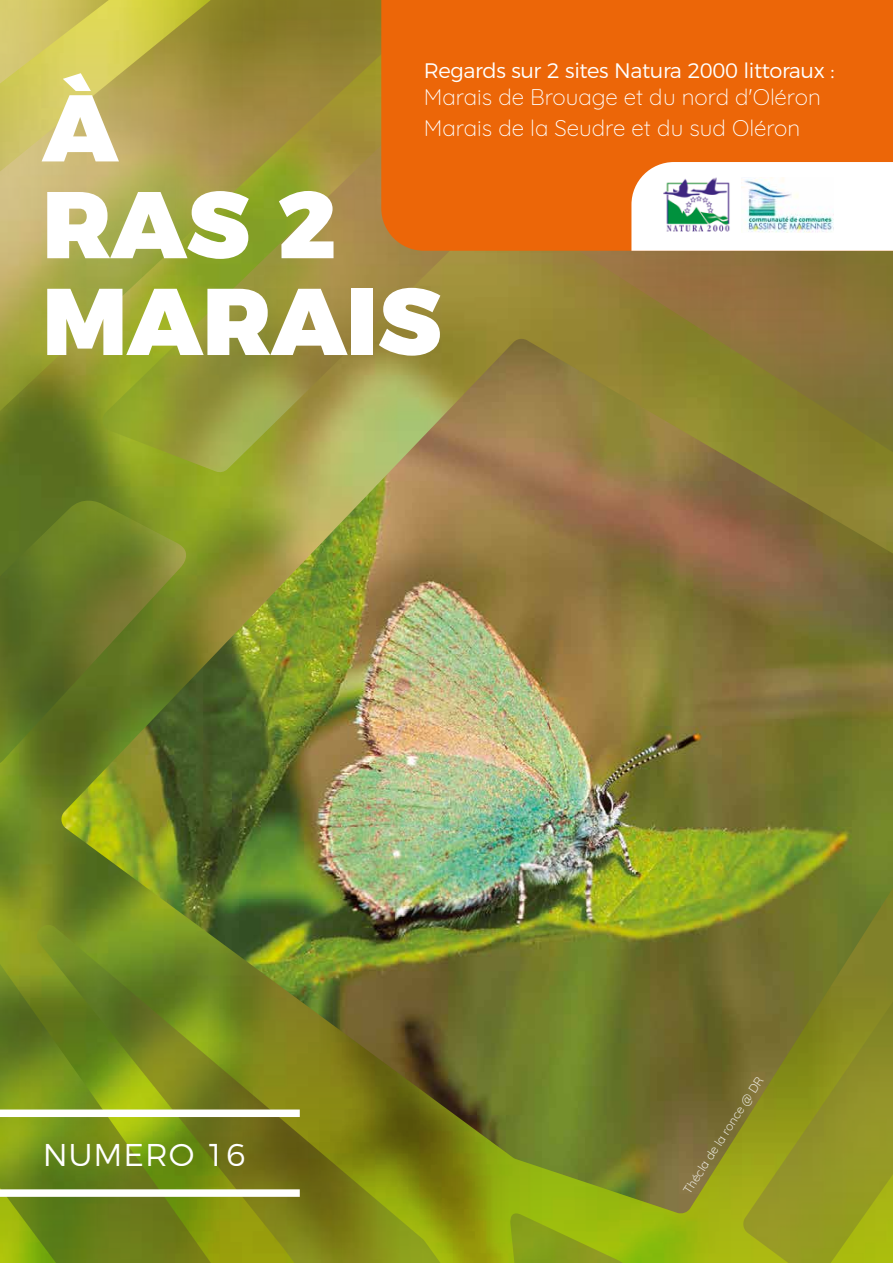
<style>
.page{position:relative;width:893px;height:1263px;background:#fff}
.page>*{position:absolute;margin:0;border:0;box-sizing:border-box;transform-origin:0 0}
.t1{font:900 94.5px/96.8px "Montserrat";color:#fff}
.t2{font:300 31.5px "Montserrat";letter-spacing:.03em;color:#fff}
.t3{font:300 22.5px/30.6px "Quicksand";color:#fff}
.t4{font:300 21px "Montserrat";letter-spacing:-.02em;color:#fff}
.t5{font:12px "Quicksand";color:#fff}
</style>
<div class="page">
<img style="left:0;top:187px;width:893px;height:789px">
<img style="left:60px;top:339px;width:833px;height:637px">
<svg style="left:0;top:0;width:381px;height:187px;background:#b1a34a"></svg>
<svg style="left:0;top:976px;width:893px;height:287px;background:#7b851e"></svg>
<div style="left:381px;top:0;width:512px;height:251px;background:#ec6608"></div>
<div style="left:0;top:1109px;width:300px;height:8px;background:#fff"></div>
<div style="left:0;top:1189px;width:300px;height:8px;background:#fff"></div>
<svg style="left:631px;top:162px;width:262px;height:89px"></svg>
<img style="left:664px;top:177px;width:67px;height:63px">
<img style="left:741px;top:177px;width:92px;height:55px">
<p class="t4" style="left:424px;top:54px;width:412px">Regards sur 2 sites Natura 2000 littoraux :</p>
<p class="t3" style="left:424px;top:80px;width:399px">Marais de Brouage et du nord d'Oléron<br>Marais de la Seudre et du sud Oléron</p>
<h1 class="t1" style="left:43px;top:72px;width:400px">À<br>RAS 2<br>MARAIS</h1>
<h2 class="t2" style="left:43px;top:1130px;width:205px">NUMERO 16</h2>
<p class="t5" style="left:678px;top:1187px;width:138px;rotate:-57deg">Thécla de la ronce @ DR</p>
</div>
